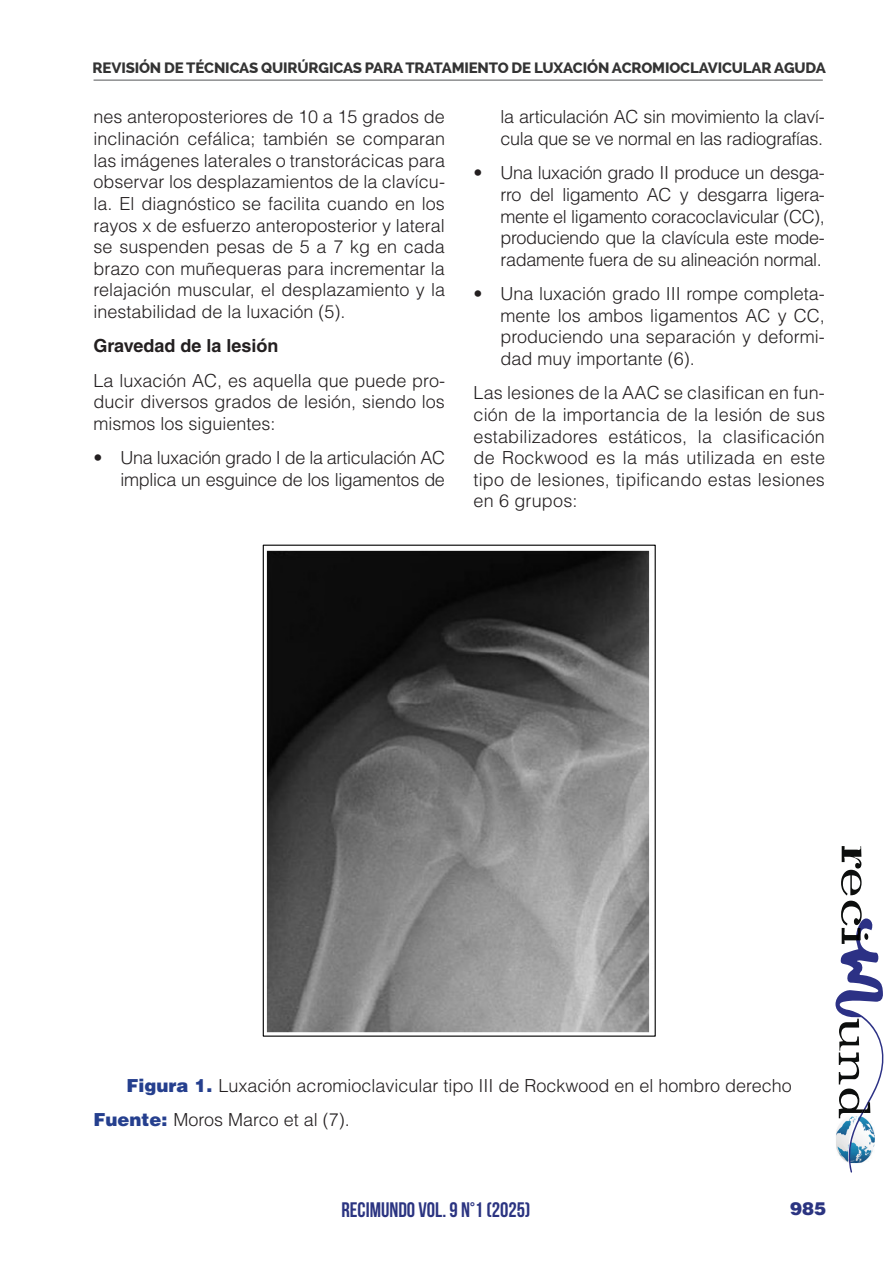
<style>
.page{position:relative;width:893px;height:1263px;background:#fff}
.page>*{position:absolute;margin:0;border:0;box-sizing:border-box;transform-origin:0 0}
.t1{font:700 21px "Bebas Neue";color:#2b3481}
.t2{font:300 18px/21.6px "Helvetica LT Std";color:#231f20;text-align:justify}
.t3{font:300 18px/21.6px "Helvetica LT Std";letter-spacing:-.02em;color:#231f20;text-align:right}
.t4{font:700 18px "Helvetica LT Std";color:#231f20}
.t5{font:900 18px "Helvetica LT Std";color:#2b3481}
.t6{font:800 15px "Raleway";letter-spacing:-.01em;color:#333}
.s1{font-weight:900;color:#253f8e}
</style>
<div class="page">
<hr style="left:94px;top:80px;width:729px;height:1px;background:#545557">
<svg style="left:841px;top:846px;width:20px;height:49px"></svg>
<svg style="left:835px;top:901px;width:49px;height:272px"></svg>
<img style="left:266px;top:550px;width:384px;height:483px">
<p class="t6" style="left:92px;top:60px;width:735px">REVISIÓN DE TÉCNICAS QUIRÚRGICAS PARA TRATAMIENTO DE LUXACIÓN ACROMIOCLAVICULAR AGUDA</p>
<p class="t2" style="left:94px;top:106px;width:353px">nes anteroposteriores de 10 a 15 grados de inclinación cefálica; también se comparan las imágenes laterales o transtorácicas para observar los desplazamientos de la clavícu&shy;la. El diagnóstico se facilita cuando en los rayos x de esfuerzo anteroposterior y lateral se suspenden pesas de 5 a 7 kg en cada brazo con muñequeras para incrementar la relajación muscular, el desplazamiento y la inestabilidad de la luxación (5).</p>
<p class="t4" style="left:94px;top:335px;width:187px">Gravedad de la lesión</p>
<p class="t2" style="left:94px;top:369px;width:353px">La luxación AC, es aquella que puede pro&shy;ducir diversos grados de lesión, siendo los mismos los siguientes:</p>
<p class="t3" style="left:94px;top:447px;width:353px">• Una luxación grado I de la articulación AC implica un esguince de los ligamentos de</p>
<p class="t3" style="left:500px;top:106px;width:326px;text-align:left">la articulación AC sin movimiento la claví&shy;cula que se ve normal en las radiografías.</p>
<p class="t2" style="left:500px;top:162px;width:326px;text-indent:-27px">• Una luxación grado II produce un desga&shy;rro del ligamento AC y desgarra ligera&shy;mente el ligamento coracoclavicular (CC), produciendo que la clavícula este mode&shy;radamente fuera de su alineación normal.</p>
<p class="t2" style="left:500px;top:283px;width:326px;text-indent:-27px">• Una luxación grado III rompe completa&shy;mente los ambos ligamentos AC y CC, produciendo una separación y deformi&shy;dad muy importante (6).</p>
<p class="t2" style="left:473px;top:382px;width:353px">Las lesiones de la AAC se clasifican en fun&shy;ción de la importancia de la lesión de sus estabilizadores estáticos, la clasificación de Rockwood es la más utilizada en este tipo de lesiones, tipificando estas lesiones en 6 grupos:</p>
<p class="t2" style="left:127px;top:1074px;width:667px"><span class="s1">Figura 1.</span> Luxación acromioclavicular tipo III de Rockwood en el hombro derecho</p>
<p class="t2" style="left:94px;top:1109px;width:258px"><span class="s1">Fuente:</span> Moros Marco et al (7).</p>
<p class="t1" style="left:341px;top:1198px;width:190px">RECIMUNDO VOL. 9 N°1 (2025)</p>
<p class="t5" style="left:790px;top:1197px;width:38px">985</p>
</div>
